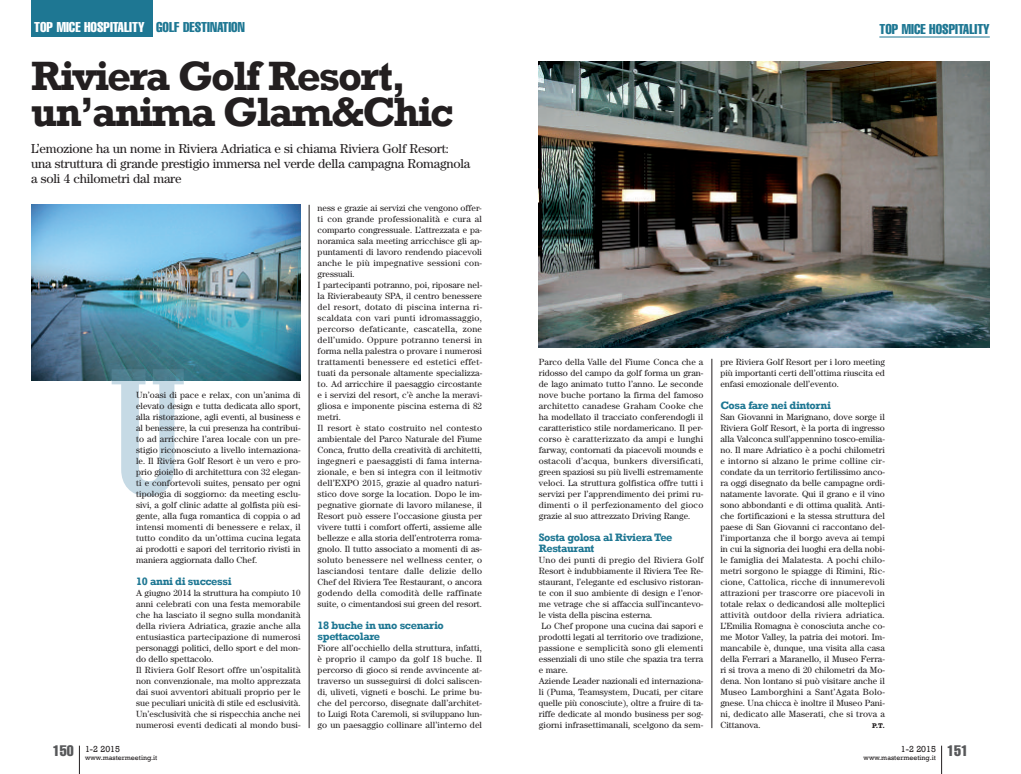
<style>
.page{position:relative;width:1021px;height:774px;background:#fff}
.page>*{position:absolute;margin:0;border:0;box-sizing:border-box;transform-origin:0 0}
.t1{font:700 42px/36px "Rockwell";letter-spacing:-.05em;color:#231f20}
.t2{font:extra-condensed 14px "Helvetica";color:#1e7793}
.t3{font:extra-condensed 14px "Helvetica";color:#fff}
.t4{font:13px/15px "Century";letter-spacing:-.015em;color:#231f20}
.t5{font:700 11px/11px "Rockwell";letter-spacing:-.035em;color:#1e7793}
.t6{font:9px/11px "Century";letter-spacing:.005em;color:#231f20;text-align:justify}
.t7{font:9px "Rockwell";color:#231f20}
.t8{font:7px "Rockwell";color:#231f20}
.t9{font:700 7px "Rockwell";color:#231f20}
</style>
<div class="page">
<hr style="left:309px;top:205px;width:1px;height:523px;background:#231f20">
<svg style="left:941px;top:746px;width:1px;height:28px"></svg>
<hr style="left:879px;top:37px;width:110px;height:1px;background:#1e7793">
<svg style="left:79px;top:746px;width:1px;height:28px"></svg>
<hr style="left:711px;top:359px;width:1px;height:369px;background:#231f20">
<div style="left:31px;top:0;width:122px;height:37px;background:#1e7793"></div>
<img style="left:31px;top:205px;width:269px;height:175px">
<svg style="left:112px;top:380px;width:72px;height:116px"></svg>
<img style="left:112px;top:369px;width:72px;height:11px">
<img style="left:539px;top:62px;width:450px;height:285px">
<h2 class="t3" style="left:34px;top:22px;width:112px">TOP MICE HOSPITALITY</h2>
<h2 class="t2" style="left:156px;top:22px;width:90px">GOLF DESTINATION</h2>
<h1 class="t1" style="left:31px;top:57px;width:424px">Riviera Golf Resort, un’anima Glam&amp;Chic</h1>
<h3 class="t4" style="left:31px;top:142px;width:440px">L’emozione ha un nome in Riviera Adriatica e si chiama Riviera Golf Resort: una struttura di grande prestigio immersa nel verde della campagna Romagnola a soli 4 chilometri dal mare</h3>
<p class="t6" style="left:136px;top:390px;width:166px">Un’oasi di pace e relax, con un’anima di elevato design e tutta dedicata allo sport, alla ristorazione, agli eventi, al business e al benessere, la cui presenza ha contribui&shy;to ad arricchire l’area locale con un pre&shy;stigio riconosciuto a livello internaziona&shy;le. Il Riviera Golf Resort è un vero e pro&shy;prio gioiello di architettura con 32 elegan&shy;ti e confortevoli suites, pensato per ogni tipologia di soggiorno: da meeting esclu&shy;sivi, a golf clinic adatte al golfista più esi&shy;gente, alla fuga romantica di coppia o ad intensi momenti di benessere e relax, il tutto condito da un’ottima cucina legata ai prodotti e sapori del territorio rivisti in maniera aggiornata dallo Chef.</p>
<p class="t5" style="left:136px;top:575px;width:97px">10 anni di successi</p>
<p class="t6" style="left:136px;top:588px;width:166px;text-align:left">A giugno 2014 la struttura ha compiuto 10 anni celebrati con una festa memorabile che ha lasciato il segno sulla mondanità della riviera Adriatica, grazie anche alla entusiastica partecipazione di numerosi personaggi politici, dello sport e del mon&shy;do dello spettacolo.<br>Il Riviera Golf Resort offre un’ospitalità non convenzionale, ma molto apprezzata dai suoi avventori abituali proprio per le sue peculiari unicità di stile ed esclusività.<br>Un’esclusività che si rispecchia anche nei numerosi eventi dedicati al mondo busi-</p>
<p class="t8" style="left:53px;top:753px;width:106px"><sup>150</sup> www.mastermeeting.it</p>
<p class="t7" style="left:85px;top:743px;width:36px">1-2 2015</p>
<p class="t6" style="left:317px;top:203px;width:166px;text-align:left">ness e grazie ai servizi che vengono offer&shy;ti con grande professionalità e cura al comparto congressuale. L’attrezzata e pa&shy;noramica sala meeting arricchisce gli ap&shy;puntamenti di lavoro rendendo piacevoli anche le più impegnative sessioni con&shy;gressuali.<br>I partecipanti potranno, poi, riposare nel&shy;la Rivierabeauty SPA, il centro benessere del resort, dotato di piscina interna ri&shy;scaldata con vari punti idromassaggio, percorso defaticante, cascatella, zone dell’umido. Oppure potranno tenersi in forma nella palestra o provare i numerosi trattamenti benessere ed estetici effet&shy;tuati da personale altamente specializza&shy;to. Ad arricchire il paesaggio circostante e i servizi del resort, c’è anche la meravi&shy;gliosa e imponente piscina esterna di 82 metri.<br>Il resort è stato costruito nel contesto ambientale del Parco Naturale del Fiume Conca, frutto della creatività di architetti, ingegneri e paesaggisti di fama interna&shy;zionale, e ben si integra con il leitmotiv dell’EXPO 2015, grazie al quadro naturi&shy;stico dove sorge la location. Dopo le im&shy;pegnative giornate di lavoro milanese, il Resort può essere l’occasione giusta per vivere tutti i comfort offerti, assieme alle bellezze e alla storia dell’entroterra roma&shy;gnolo. Il tutto associato a momenti di as&shy;soluto benessere nel wellness center, o lasciandosi tentare dalle delizie dello Chef del Riviera Tee Restaurant, o ancora godendo della comodità delle raffinate suite, o cimentandosi sui green del resort.</p>
<p class="t5" style="left:317px;top:620px;width:128px">18 buche in uno scenario spettacolare</p>
<p class="t6" style="left:317px;top:643px;width:166px">Fiore all’occhiello della struttura, infatti, è proprio il campo da golf 18 buche. Il percorso di gioco si rende avvincente at&shy;traverso un susseguirsi di dolci saliscen&shy;di, uliveti, vigneti e boschi. Le prime bu&shy;che del percorso, disegnate dall’architet&shy;to Luigi Rota Caremoli, si sviluppano lun&shy;go un paesaggio collinare all’interno del</p>
<h2 class="t2" style="left:879px;top:24px;width:112px">TOP MICE HOSPITALITY</h2>
<p class="t6" style="left:539px;top:357px;width:166px">Parco della Valle del Fiume Conca che a ridosso del campo da golf forma un gran&shy;de lago animato tutto l’anno. Le seconde nove buche portano la firma del famoso architetto canadese Graham Cooke che ha modellato il tracciato conferendogli il caratteristico stile nordamericano. Il per&shy;corso è caratterizzato da ampi e lunghi farway, contornati da piacevoli mounds e ostacoli d’acqua, bunkers diversificati, green spaziosi su più livelli estremamente veloci. La struttura golfistica offre tutti i servizi per l’apprendimento dei primi ru&shy;dimenti o il perfezionamento del gioco grazie al suo attrezzato Driving Range.</p>
<p class="t5" style="left:539px;top:531px;width:135px">Sosta golosa al Riviera Tee<br>Restaurant</p>
<p class="t6" style="left:539px;top:555px;width:166px;text-align:left">Uno dei punti di pregio del Riviera Golf Resort è indubbiamente il Riviera Tee Re&shy;staurant, l’elegante ed esclusivo ristoran&shy;te con il suo ambiente di design e l’enor&shy;me vetrage che si affaccia sull’incantevo&shy;le vista della piscina esterna.<br>Lo Chef propone una cucina dai sapori e prodotti legati al territorio ove tradizione, passione e semplicità sono gli elementi essenziali di uno stile che spazia tra terra e mare.<br>Aziende Leader nazionali ed internaziona&shy;li (Puma, Teamsystem, Ducati, per citare quelle più conosciute), oltre a fruire di ta&shy;riffe dedicate al mondo business per sog&shy;giorni infrasettimanali, scelgono da sem-</p>
<p class="t6" style="left:720px;top:357px;width:166px">pre Riviera Golf Resort per i loro meeting più importanti certi dell’ottima riuscita ed enfasi emozionale dell’evento.</p>
<p class="t5" style="left:720px;top:399px;width:112px">Cosa fare nei dintorni</p>
<p class="t6" style="left:720px;top:412px;width:166px">San Giovanni in Marignano, dove sorge il Riviera Golf Resort, è la porta di ingresso alla Valconca sull’appennino tosco-emilia&shy;no. Il mare Adriatico è a pochi chilometri e intorno si alzano le prime colline cir&shy;condate da un territorio fertilissimo anco&shy;ra oggi disegnato da belle campagne ordi&shy;natamente lavorate. Qui il grano e il vino sono abbondanti e di ottima qualità. Anti&shy;che fortificazioni e la stessa struttura del paese di San Giovanni ci raccontano del&shy;l’importanza che il borgo aveva ai tempi in cui la signoria dei luoghi era della nobi&shy;le famiglia dei Malatesta. A pochi chilo&shy;metri sorgono le spiagge di Rimini, Ric&shy;cione, Cattolica, ricche di innumerevoli attrazioni per trascorre ore piacevoli in totale relax o dedicandosi alle molteplici attività outdoor della riviera adriatica.<br>L’Emilia Romagna è conosciuta anche co&shy;me Motor Valley, la patria dei motori. Im&shy;mancabile è, dunque, una visita alla casa della Ferrari a Maranello, il Museo Ferra&shy;ri si trova a meno di 20 chilometri da Mo&shy;dena. Non lontano si può visitare anche il Museo Lamborghini a Sant’Agata Bolo&shy;gnese. Una chicca è inoltre il Museo Pani&shy;ni, dedicato alle Maserati, che si trova a Cittanova.</p>
<p class="t9" style="left:872px;top:721px;width:14px">P.T.</p>
<p class="t7" style="left:901px;top:743px;width:36px">1-2 2015</p>
<p class="t8" style="left:863px;top:753px;width:106px">www.mastermeeting.it <sup>151</sup></p>
</div>
